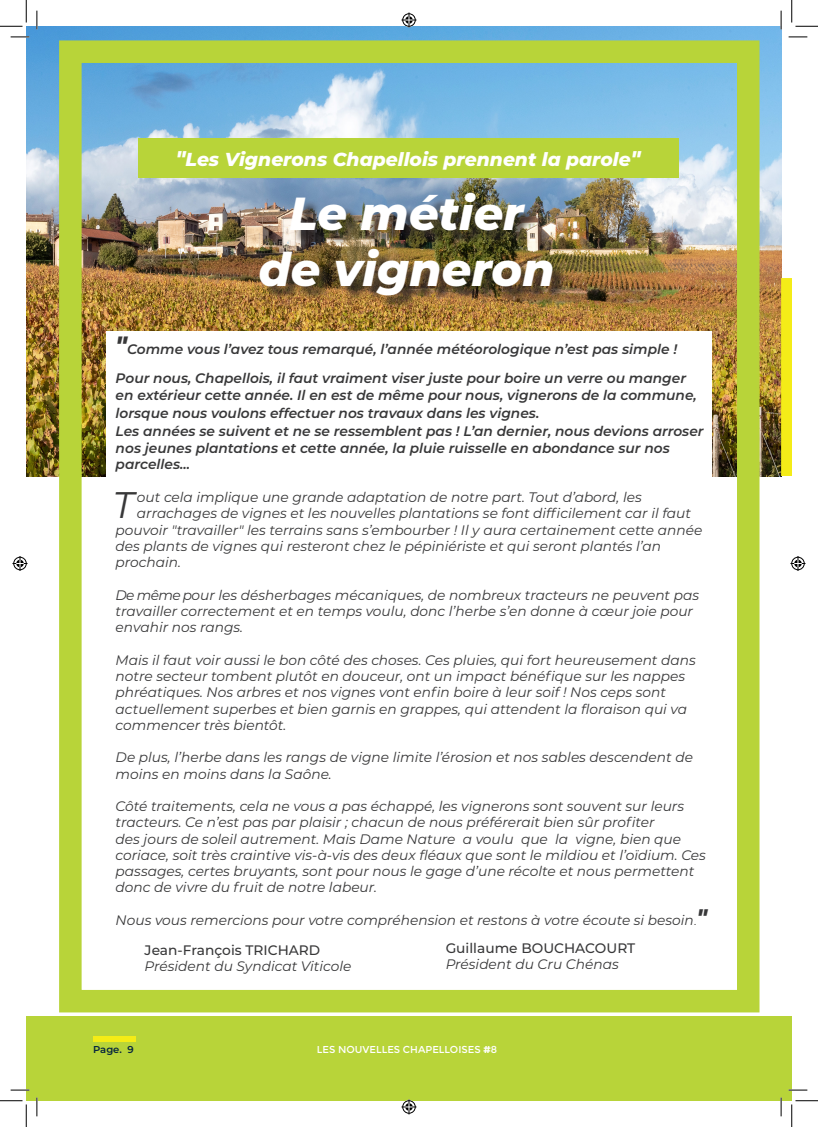
<style>
.page{position:relative;width:818px;height:1127px;background:#fff}
.page>*{position:absolute;margin:0;border:0;box-sizing:border-box;transform-origin:0 0}
.Headline_Small{font:italic 800 46.25px "Montserrat";color:#fff}
.Headline_Small-2{font:italic 37px "Montserrat";color:#383839}
.Headline_Small-3{font:italic 800 18.75px "Montserrat";color:#fff}
.Headline_Small-4{font:italic 13.75px/16.2px "Montserrat";color:#383839}
.Headline_Small-5{font:italic 600 13.75px/16.2px "Montserrat";color:#383839}
.Headline_Small-6{font:500 13.75px/16.5px "Montserrat";color:#383839}
.t1{font:10px "Montserrat";color:#fff}
.t2{font:600 10px "Montserrat";color:#06253e}
.s1{font-size:21.25px}
.s2{font-weight:800;font-size:25px}
.s3{font-weight:300;font-style:normal}
.s4{font-weight:800;font-size:22.5px}
.s5{font-weight:500;font-style:normal}
.s6{font-weight:400;font-style:italic}
.s7{font-weight:800}
</style>
<div class="page">
<img style="left:26px;top:26px;width:755px;height:450px">
<svg style="left:781px;top:278px;width:11px;height:198px;background:#f2ea18"></svg>
<div style="left:262px;top:195px;width:306px;height:115px;background:#231f20;opacity:.75"></div>
<div style="left:138px;top:138px;width:540px;height:39px;background:#b8d439"></div>
<div style="left:106px;top:331px;width:605px;height:146px;background:#fff"></div>
<div style="left:59px;top:40px;width:700px;height:972px;border:22px solid #b8d439"></div>
<div style="left:26px;top:1016px;width:766px;height:84px;background:#b8d439"></div>
<div style="left:93px;top:1035px;width:42px;height:6px;background:#f4ec16"></div>
<svg style="left:11px;top:36px;width:18px;height:2px"></svg>
<svg style="left:788px;top:36px;width:19px;height:2px"></svg>
<svg style="left:11px;top:1089px;width:18px;height:1px"></svg>
<svg style="left:788px;top:1089px;width:19px;height:1px"></svg>
<svg style="left:36px;top:11px;width:2px;height:18px"></svg>
<svg style="left:36px;top:1097px;width:2px;height:18px"></svg>
<svg style="left:780px;top:11px;width:2px;height:18px"></svg>
<svg style="left:780px;top:1097px;width:2px;height:18px"></svg>
<svg style="left:0;top:0;width:27px;height:27px"></svg>
<svg style="left:0;top:1100px;width:27px;height:26px"></svg>
<svg style="left:791px;top:0;width:27px;height:27px"></svg>
<svg style="left:791px;top:1100px;width:27px;height:26px"></svg>
<svg style="left:401px;top:13px;width:15px;height:15px"></svg>
<svg style="left:401px;top:1099px;width:15px;height:15px"></svg>
<svg style="left:13px;top:556px;width:15px;height:15px"></svg>
<svg style="left:790px;top:556px;width:15px;height:15px"></svg>
<p class="Headline_Small-3" style="left:176px;top:146px;width:466px"><span class="s1">"</span>Les Vignerons Chapellois prennent la parole<span class="s1">"</span></p>
<p class="Headline_Small" style="left:289px;top:180px;width:236px">Le métier</p>
<p class="Headline_Small" style="left:258px;top:235px;width:298px">de vigneron</p>
<p class="Headline_Small-5" style="left:116px;top:341px;width:563px"><span class="s2">"</span>Comme vous l’avez tous remarqué, l’année météorologique n’est pas simple !</p>
<p class="Headline_Small-5" style="left:116px;top:369px;width:583px">Pour nous, Chapellois, il faut vraiment viser juste pour boire un verre ou manger en extérieur cette année. Il en est de même pour nous, vignerons de la commune,</p>
<p class="Headline_Small-5" style="left:116px;top:404px;width:425px">lorsque nous voulons effectuer nos travaux dans les vignes.</p>
<p class="Headline_Small-5" style="left:116px;top:422px;width:589px">Les années se suivent et ne se ressemblent pas ! L’an dernier, nous devions arroser nos jeunes plantations et cette année, la pluie ruisselle en abondance sur nos parcelles...</p>
<p class="Headline_Small-2" style="left:113px;top:479px;width:23px">T</p>
<p class="Headline_Small-4" style="left:137px;top:488px;width:506px">out cela implique une grande adaptation de notre part. Tout d’abord, les</p>
<p class="Headline_Small-4" style="left:137px;top:504px;width:555px">arrachages de vignes et les nouvelles plantations se font difficilement car il faut</p>
<p class="Headline_Small-4" style="left:116px;top:521px;width:588px">pouvoir "travailler" les terrains sans s’embourber ! Il y aura certainement cette année</p>
<p class="Headline_Small-4" style="left:116px;top:537px;width:547px">des plants de vignes qui resteront chez le pépiniériste et qui seront plantés l’an</p>
<p class="Headline_Small-4" style="left:116px;top:553px;width:67px">prochain.</p>
<p class="Headline_Small-4" style="left:116px;top:586px;width:585px">De même pour les désherbages mécaniques, de nombreux tracteurs ne peuvent pas travailler correctement et en temps voulu, donc l’herbe s’en donne à cœur joie pour envahir nos rangs.</p>
<p class="Headline_Small-4" style="left:116px;top:651px;width:582px">Mais il faut voir aussi le bon côté des choses. Ces pluies, qui fort heureusement dans notre secteur tombent plutôt en douceur, ont un impact bénéfique sur les nappes phréatiques. Nos arbres et nos vignes vont enfin boire à leur soif ! Nos ceps sont actuellement superbes et bien garnis en grappes, qui attendent la floraison qui va commencer très bientôt.</p>
<p class="Headline_Small-4" style="left:116px;top:748px;width:579px">De plus, l’herbe dans les rangs de vigne limite l’érosion et nos sables descendent de moins en moins dans la Saône.</p>
<p class="Headline_Small-4" style="left:116px;top:797px;width:592px">Côté traitements, cela ne vous a pas échappé, les vignerons sont souvent sur leurs tracteurs. Ce n’est pas par plaisir ; chacun de nous préférerait bien sûr profiter<br>des jours de soleil autrement. Mais Dame Nature a voulu que la vigne, bien que coriace, soit très craintive vis-à-vis des deux fléaux que sont le mildiou et l’oïdium. Ces passages, certes bruyants, sont pour nous le gage d’une récolte et nous permettent donc de vivre du fruit de notre labeur.</p>
<p class="Headline_Small-4" style="left:116px;top:911px;width:593px">Nous vous remercions pour votre compréhension et restons à votre écoute si besoin<span class="s3">.</span><span class="s4">"</span></p>
<p class="Headline_Small-4" style="left:145px;top:940px;width:208px"><span class="s5">Jean-François TRICHARD<br></span>Président du Syndicat Viticole</p>
<p class="Headline_Small-6" style="left:446px;top:938px;width:191px">Guillaume BOUCHACOURT<br><span class="s6">Président du Cru Chénas</span></p>
<p class="t2" style="left:93px;top:1042px;width:42px">Page. 9</p>
<p class="t1" style="left:317px;top:1043px;width:182px">LES NOUVELLES CHAPELLOISES <span class="s7">#</span>8</p>
</div>
